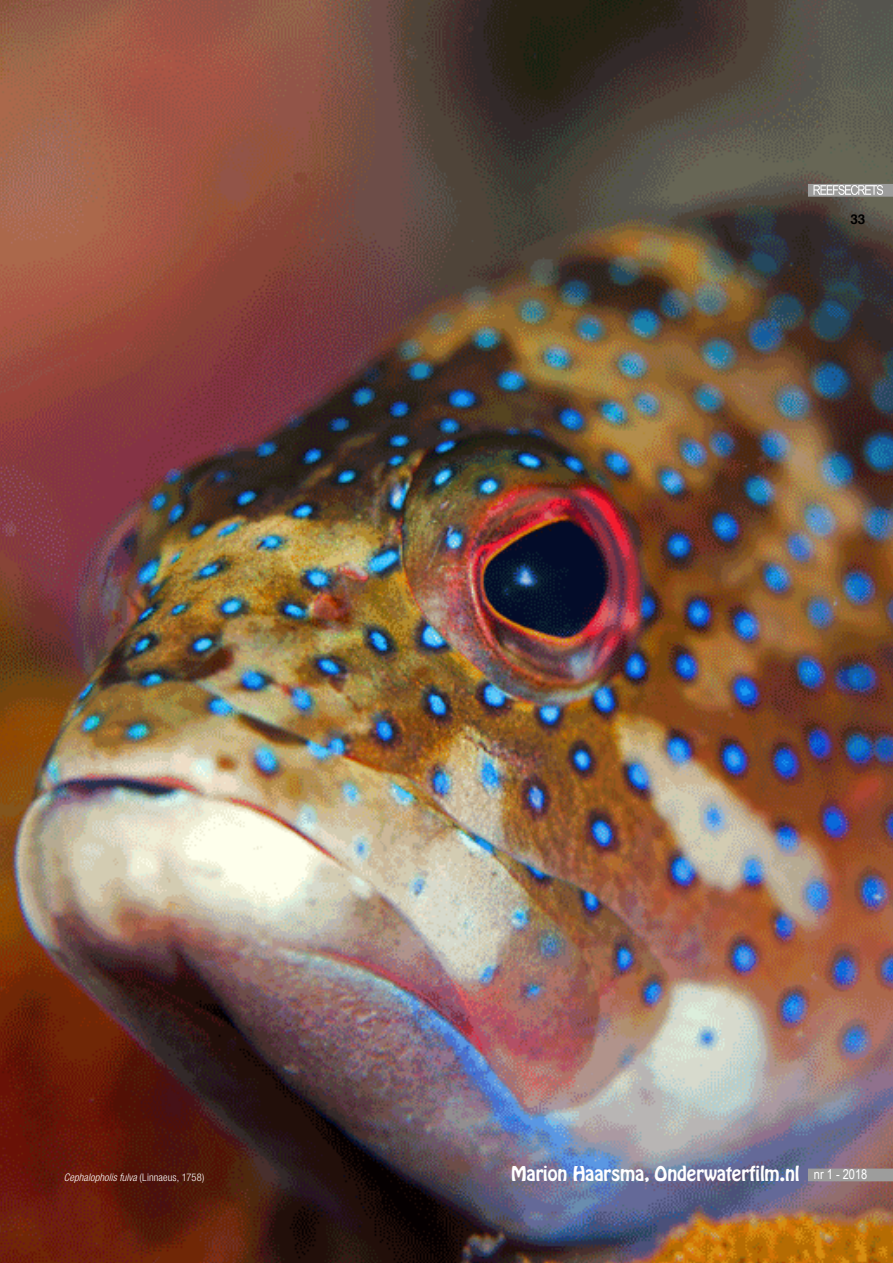
<style>
.page{position:relative;width:893px;height:1263px;background:#fff}
.page>*{position:absolute;margin:0;border:0;box-sizing:border-box;transform-origin:0 0}
.t1{font:18px "Hobo Std";letter-spacing:-.01em;color:#fff}
.t2{font:13.5px "Arial Narrow";color:#fff}
.t3{font:700 13.5px "Helvetica";color:#000}
.t4{font:italic 300 condensed 10.5px "Helvetica Neue LT Std";letter-spacing:.01em;color:#fff}
.s1{font-style:normal}
</style>
<div class="page">
<img style="left:0;top:0;width:893px;height:1263px">
<div style="left:808px;top:184px;width:85px;height:13px;background:#9d9d9c"></div>
<svg style="left:813px;top:185px;width:70px;height:10px"></svg>
<div style="left:808px;top:1168px;width:85px;height:13px;background:#9d9d9c"></div>
<p class="t3" style="left:850px;top:211px;width:17px">33</p>
<p class="t4" style="left:64px;top:1172px;width:142px">Cephalopholis fulva <span class="s1">(Linnaeus, 1758)</span></p>
<h1 class="t1" style="left:511px;top:1162px;width:290px">Marion Haarsma, Onderwaterfilm.nl</h1>
<p class="t2" style="left:814px;top:1164px;width:55px">nr 1 - 2018</p>
</div>
